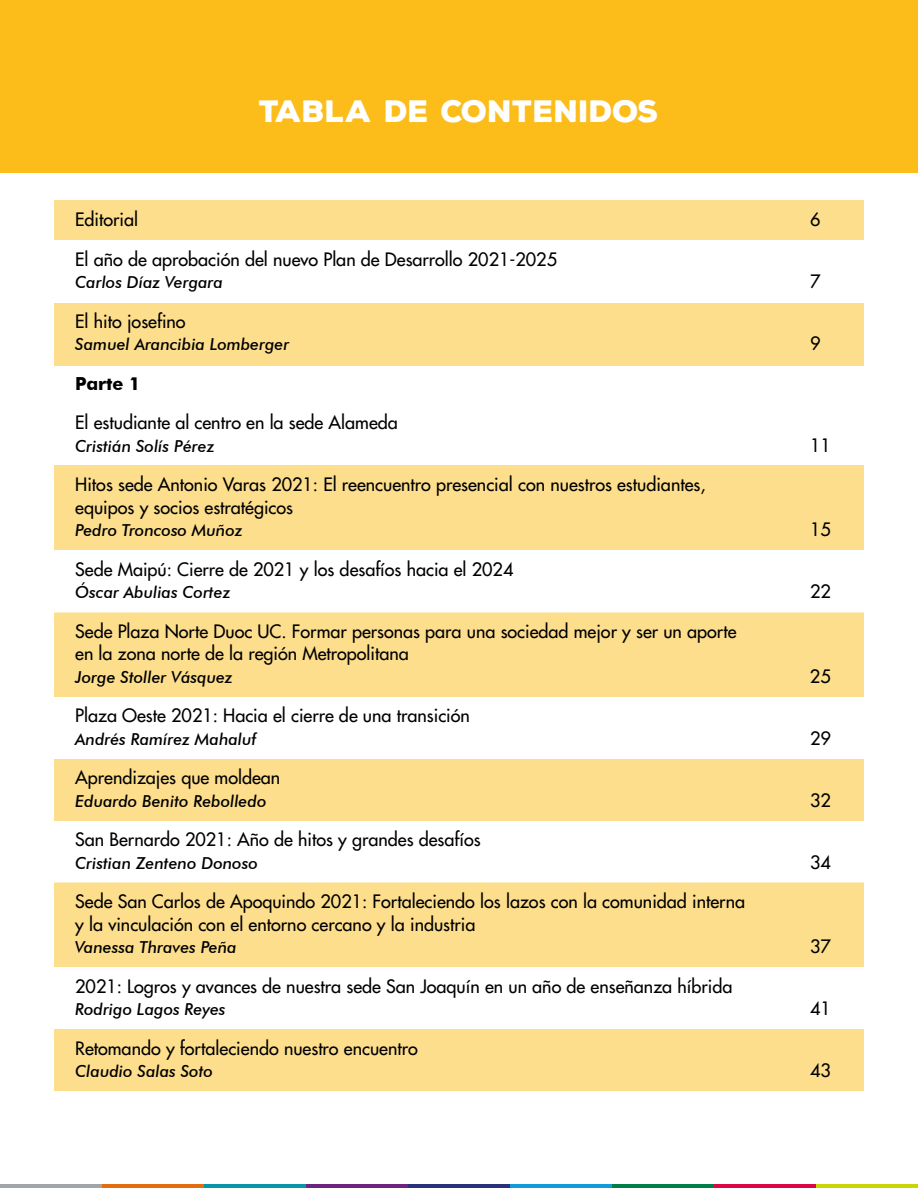
<style>
.page{position:relative;width:918px;height:1188px;background:#fff}
.page>*{position:absolute;margin:0;border:0;box-sizing:border-box;transform-origin:0 0}
.t1{font:900 30px "Nexa Rust Sans";color:#fff}
.t2{font:18px/22.5px "Futura";color:#000}
.t3{font:700 18px "Futura BT";color:#000}
.t4{font:italic 500 16.5px "Futura BT";color:#000}
</style>
<div class="page">
<hr style="left:0;top:1185px;width:102px;height:3px;background:#a2a5a7">
<hr style="left:102px;top:1185px;width:102px;height:3px;background:#e26c0e">
<hr style="left:204px;top:1185px;width:102px;height:3px;background:#0894a9">
<hr style="left:306px;top:1185px;width:102px;height:3px;background:#6f2380">
<hr style="left:408px;top:1185px;width:102px;height:3px;background:#2a317b">
<hr style="left:510px;top:1185px;width:102px;height:3px;background:#0f9cd8">
<hr style="left:612px;top:1185px;width:102px;height:3px;background:#007e48">
<hr style="left:714px;top:1185px;width:102px;height:3px;background:#dc0647">
<hr style="left:816px;top:1185px;width:102px;height:3px;background:#cad506">
<div style="left:54px;top:201px;width:810px;height:39px;background:#fdde8d"></div>
<div style="left:54px;top:465px;width:810px;height:85px;background:#fdde8d"></div>
<div style="left:54px;top:613px;width:810px;height:84px;background:#fdde8d"></div>
<div style="left:54px;top:882px;width:810px;height:85px;background:#fdde8d"></div>
<div style="left:54px;top:303px;width:810px;height:63px;background:#fdde8d"></div>
<div style="left:54px;top:759px;width:810px;height:62px;background:#fdde8d"></div>
<div style="left:54px;top:1029px;width:810px;height:62px;background:#fdde8d"></div>
<div style="left:0;top:0;width:918px;height:172px;background:#fcbd1b"></div>
<h1 class="t1" style="left:259px;top:91px;width:401px">TABLA DE CONTENIDOS</h1>
<p class="t2" style="left:75px;top:209px;width:64px">Editorial</p>
<p class="t2" style="left:810px;top:209px;width:12px">6</p>
<p class="t2" style="left:75px;top:248px;width:483px">El año de aprobación del nuevo Plan de Desarrollo 2021-2025</p>
<p class="t4" style="left:75px;top:272px;width:149px">Carlos Díaz Vergara</p>
<p class="t2" style="left:810px;top:271px;width:12px">7</p>
<p class="t2" style="left:75px;top:310px;width:112px">El hito josefino</p>
<p class="t4" style="left:75px;top:334px;width:216px">Samuel Arancibia Lomberger</p>
<p class="t2" style="left:810px;top:333px;width:12px">9</p>
<p class="t3" style="left:75px;top:373px;width:67px">Parte 1</p>
<p class="t2" style="left:75px;top:412px;width:324px">El estudiante al centro en la sede Alameda</p>
<p class="t4" style="left:75px;top:436px;width:141px">Cristián Solís Pérez</p>
<p class="t2" style="left:810px;top:434px;width:22px">11</p>
<p class="t2" style="left:75px;top:474px;width:632px">Hitos sede Antonio Varas 2021: El reencuentro presencial con nuestros estudiantes, equipos y socios estratégicos</p>
<p class="t4" style="left:75px;top:520px;width:169px">Pedro Troncoso Muñoz</p>
<p class="t2" style="left:810px;top:519px;width:22px">15</p>
<p class="t2" style="left:75px;top:558px;width:440px">Sede Maipú: Cierre de 2021 y los desafíos hacia el 2024</p>
<p class="t4" style="left:75px;top:582px;width:157px">Óscar Abulias Cortez</p>
<p class="t2" style="left:810px;top:581px;width:22px">22</p>
<p class="t2" style="left:75px;top:620px;width:663px">Sede Plaza Norte Duoc UC. Formar personas para una sociedad mejor y ser un aporte en la zona norte de la región Metropolitana</p>
<p class="t4" style="left:75px;top:667px;width:159px">Jorge Stoller Vásquez</p>
<p class="t2" style="left:810px;top:665px;width:22px">25</p>
<p class="t2" style="left:75px;top:705px;width:396px">Plaza Oeste 2021: Hacia el cierre de una transición</p>
<p class="t4" style="left:75px;top:729px;width:183px">Andrés Ramírez Mahaluf</p>
<p class="t2" style="left:810px;top:727px;width:22px">29</p>
<p class="t2" style="left:75px;top:767px;width:207px">Aprendizajes que moldean</p>
<p class="t4" style="left:75px;top:791px;width:193px">Eduardo Benito Rebolledo</p>
<p class="t2" style="left:810px;top:789px;width:22px">32</p>
<p class="t2" style="left:75px;top:829px;width:407px">San Bernardo 2021: Año de hitos y grandes desafíos</p>
<p class="t4" style="left:75px;top:853px;width:184px">Cristian Zenteno Donoso</p>
<p class="t2" style="left:810px;top:851px;width:22px">34</p>
<p class="t2" style="left:75px;top:891px;width:671px">Sede San Carlos de Apoquindo 2021: Fortaleciendo los lazos con la comunidad interna y la vinculación con el entorno cercano y la industria</p>
<p class="t4" style="left:75px;top:938px;width:163px">Vanessa Thraves Peña</p>
<p class="t2" style="left:810px;top:936px;width:22px">37</p>
<p class="t2" style="left:75px;top:975px;width:659px">2021: Logros y avances de nuestra sede San Joaquín en un año de enseñanza híbrida</p>
<p class="t4" style="left:75px;top:1000px;width:152px">Rodrigo Lagos Reyes</p>
<p class="t2" style="left:810px;top:998px;width:22px">41</p>
<p class="t2" style="left:75px;top:1037px;width:344px">Retomando y fortaleciendo nuestro encuentro</p>
<p class="t4" style="left:75px;top:1062px;width:139px">Claudio Salas Soto</p>
<p class="t2" style="left:810px;top:1060px;width:22px">43</p>
</div>
